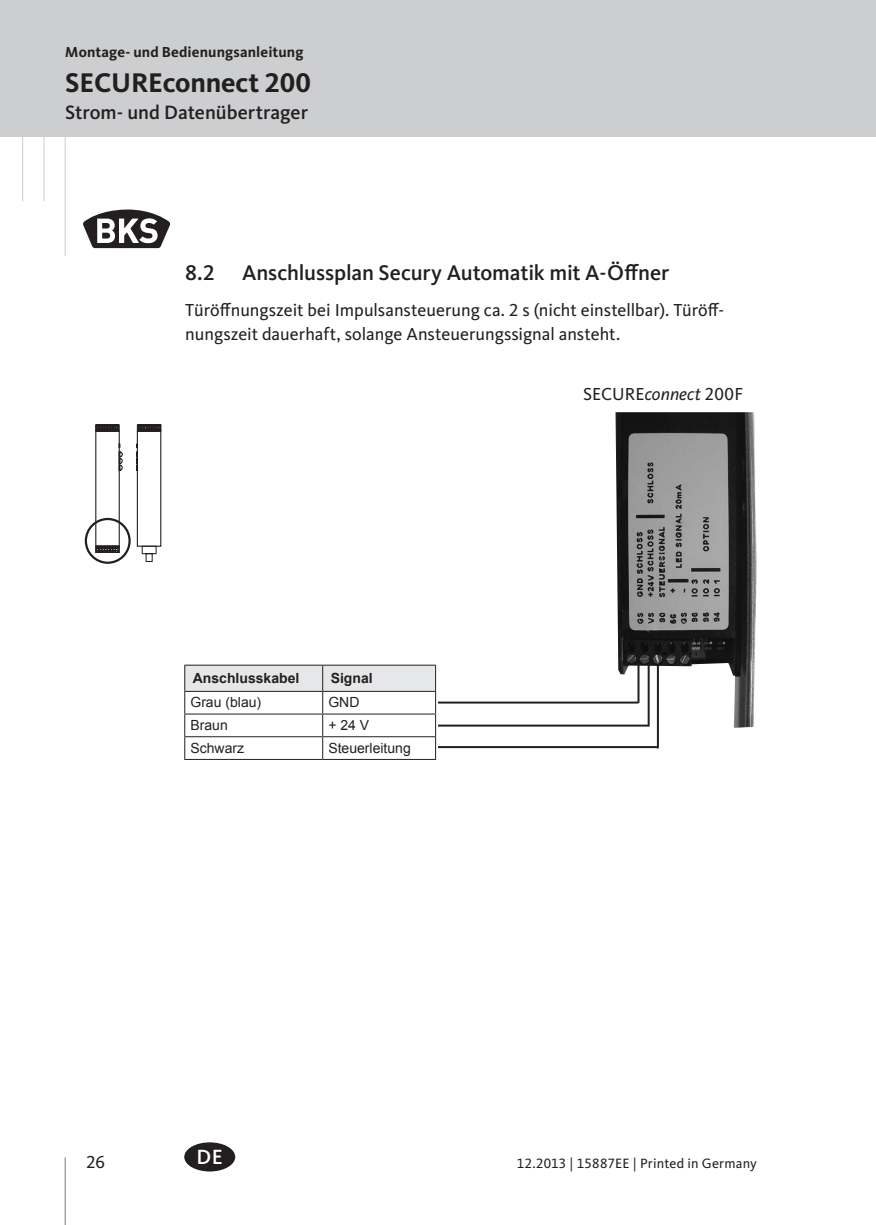
<style>
.page{position:relative;width:876px;height:1225px;background:#fff}
.page>*{position:absolute;margin:0;border:0;box-sizing:border-box;transform-origin:0 0}
.t1{font:700 28px "Kievit Pro";letter-spacing:-.01em;color:#231f20}
.t2{font:500 22px "Kievit Pro";letter-spacing:-.01em;color:#231f20}
.t3{font:500 21.4px "Kievit Pro";color:#fff}
.t4{font:500 20px "Kievit Pro";letter-spacing:-.005em;color:#231f20}
.TD_Fließtext{font:18px/24px "Kievit Pro";color:#231f20}
.t5{font:700 15px "Kievit Pro";letter-spacing:.01em;color:#231f20}
.Tabellenzeile_A5{font:14px "Arial";color:#231f20}
.t6{font:14px "Kievit Pro";letter-spacing:.015em;color:#231f20}
.Tabellenhead_A5{font:700 14px "Arial";color:#231f20}
.s1{font-style:italic}
</style>
<div class="page">
<hr style="left:65px;top:1157px;width:1px;height:68px;background:#727c7e">
<svg style="left:83px;top:209px;width:87px;height:39px"></svg>
<hr style="left:65px;top:136px;width:1px;height:120px;background:#cdced0">
<hr style="left:44px;top:136px;width:1px;height:65px;background:#cdced0">
<hr style="left:22px;top:136px;width:1px;height:65px;background:#cdced0">
<div style="left:0;top:0;width:859px;height:136px;background:#cdced0"></div>
<div style="left:859px;top:0;width:17px;height:136px;background:#cdced0"></div>
<div style="left:184px;top:1142px;width:51px;height:29px;background:#231f20;border-radius:50%"></div>
<hr style="left:184px;top:664px;width:139px;height:1px;background:#231f20">
<hr style="left:323px;top:664px;width:113px;height:1px;background:#231f20">
<svg style="left:184px;top:665px;width:252px;height:94px"></svg>
<hr style="left:184px;top:759px;width:139px;height:1px;background:#231f20">
<hr style="left:323px;top:759px;width:113px;height:1px;background:#231f20">
<hr style="left:438px;top:701px;width:200px;height:2px;background:#231f20">
<hr style="left:657px;top:656px;width:2px;height:92px;background:#231f20">
<hr style="left:438px;top:746px;width:220px;height:2px;background:#231f20">
<hr style="left:438px;top:724px;width:211px;height:2px;background:#231f20">
<img style="left:615px;top:412px;width:142px;height:316px">
<svg style="left:95px;top:424px;width:28px;height:129px"></svg>
<svg style="left:136px;top:424px;width:26px;height:138px"></svg>
<div style="left:85px;top:518px;width:46px;height:46px;border:2px solid #231f20;border-radius:50%"></div>
<p class="t5" style="left:65px;top:43px;width:240px">Montage- und Bedienungsanleitung</p>
<h1 class="t1" style="left:65px;top:66px;width:247px">SECUREconnect 200</h1>
<p class="t4" style="left:65px;top:100px;width:244px">Strom- und Datenübertrager</p>
<p class="t2" style="left:185px;top:260px;width:485px">8.2 Anschlussplan Secury Automatik mit A-Öffner</p>
<p class="TD_Fließtext" style="left:185px;top:298px;width:540px">Türöffnungszeit bei Impulsansteuerung ca. 2 s (nicht einstellbar). Türöff&shy;nungszeit dauerhaft, solange Ansteuerungssignal ansteht.</p>
<p class="Tabellenhead_A5" style="left:193px;top:669px;width:108px">Anschlusskabel</p>
<p class="Tabellenhead_A5" style="left:331px;top:669px;width:44px">Signal</p>
<p class="Tabellenzeile_A5" style="left:190px;top:693px;width:72px">Grau (blau)</p>
<p class="Tabellenzeile_A5" style="left:328px;top:693px;width:33px">GND</p>
<p class="Tabellenzeile_A5" style="left:190px;top:716px;width:39px">Braun</p>
<p class="Tabellenzeile_A5" style="left:328px;top:716px;width:42px">+ 24 V</p>
<p class="Tabellenzeile_A5" style="left:190px;top:738px;width:55px">Schwarz</p>
<p class="Tabellenzeile_A5" style="left:328px;top:738px;width:84px">Steuerleitung</p>
<p class="TD_Fließtext" style="left:583px;top:382px;width:162px">SECURE<span class="s1">connect</span> 200F</p>
<p class="t3" style="left:197px;top:1144px;width:28px">DE</p>
<p class="TD_Fließtext" style="left:86px;top:1150px;width:20px">26</p>
<p class="t6" style="left:517px;top:1155px;width:242px">12.2013 | 15887EE | Printed in Germany</p>
</div>
